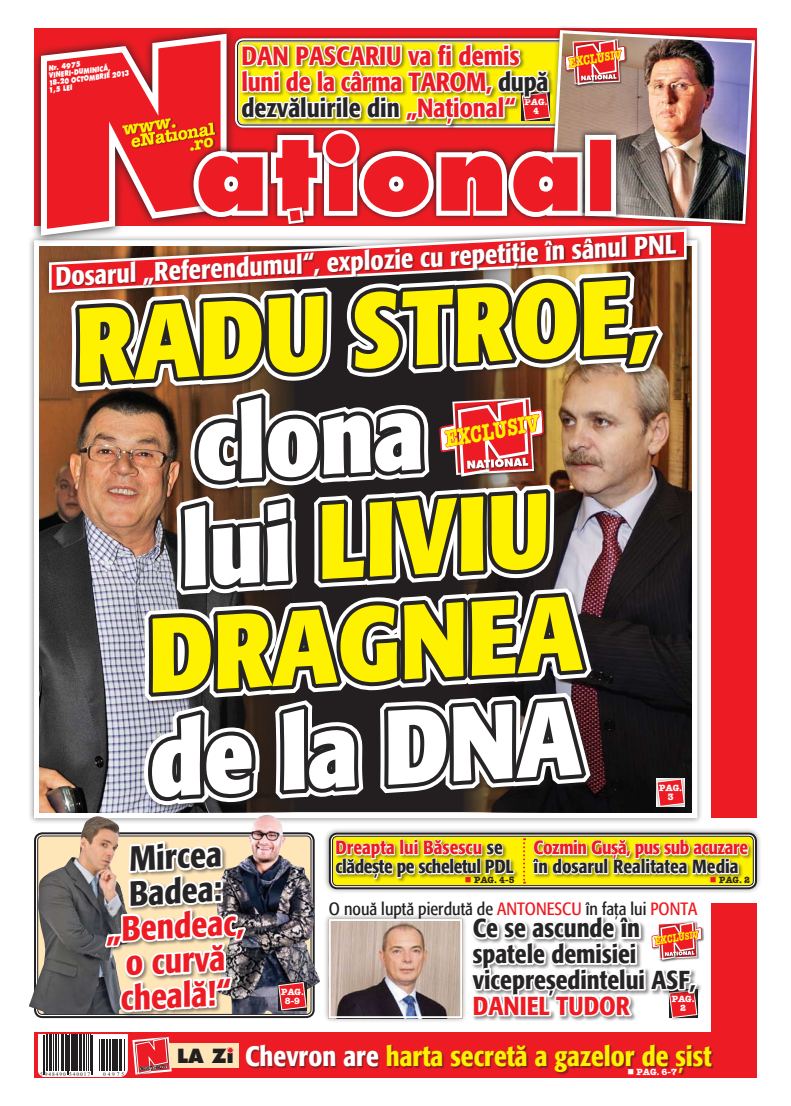
<style>
.page{position:relative;width:791px;height:1106px;background:#fff}
.page>*{position:absolute;margin:0;border:0;box-sizing:border-box;transform-origin:0 0}
.t1{font:700 condensed 104.4px "R Formata";color:#fff200}
.t2{font:700 condensed 104.4px "R Formata";color:#fff}
.t3{font:100.7px "Futura Extra Bold Rom";color:#ed1c24}
.t4{font:500 condensed 34.8px/34.7px "R Formata";color:#ed1c24}
.t5{font:500 condensed 34.8px/34.7px "R Formata";color:#272425}
.t6{font:500 condensed 27.9px "R Formata";color:#fff200}
.t7{font:500 condensed 26.7px "R Formata";color:#fff}
.t8{font:500 condensed 26.1px/26.1px "R Formata";color:#ed1c24}
.t9{font:500 condensed 25.8px/25.8px "R Formata";color:#272425}
.t10{font:500 condensed 25.8px "R Formata";color:#ed1c24}
.t11{font:23.3px "American Type Writer Bold Rom";color:#fff200;scale:.73 1}
.t12{font:500 condensed 19px/19px "R Formata";letter-spacing:-.02em;color:#272425}
.t13{font:500 condensed 19px "R Formata";letter-spacing:-.02em;color:#ed1c24}
.t14{font:500 condensed 19px "R Formata";color:#272425}
.t15{font:17.7px "R Formata Condensed";color:#231f20}
.t16{font:17.6px "American Type Writer Bold Rom";color:#fff200}
.t17{font:13.5px "American Type Writer Bold Rom";color:#fff200;scale:.73 1}
.t18{font:11.3px "American Type Writer Bold Rom";color:#fff200;scale:.73 1}
.t19{font:9px/9px "American Type Writer Bold Rom";color:#fff;text-align:center}
.t20{font:9px "American Type Writer Bold Rom";color:#272425}
.t21{font:7.3px/7.3px "Futura Extra Bold Rom";color:#fff;scale:.8 1}
.t22{font:5.5px "Times New Roman";letter-spacing:.18em;color:#231f20}
.s1{color:#272425}
.s2{font-size:12.3px}
.s3{font-size:70.7px}
.s4{color:#fff}
.s5{font-size:23.6px}
.s6{color:#ed1c24}
.s7{font-size:10.2px}
.s8{font-family:"Futura Extra Bold Rom";font-weight:400;font-stretch:normal;font-size:19.1px;color:#231f20}
</style>
<div class="page">
<div style="left:712px;top:903px;width:45px;height:174px;background:#ed1c24"></div>
<div style="left:70px;top:270px;width:721px;height:654px;background:#231f20;opacity:.5"></div>
<img style="left:29px;top:816px;width:9px;height:198px">
<div style="left:545px;top:25px;width:219px;height:208px;background:#231f20;opacity:.5"></div>
<svg style="left:31px;top:28px;width:7px;height:222px"></svg>
<svg style="left:750px;top:129px;width:41px;height:182px"></svg>
<img style="left:38px;top:25px;width:712px;height:1053px">
<p class="t21" style="left:45px;top:65px;width:104px;text-indent:3px;rotate:-7deg">Nr. 4975<br>VINERI-DUMINICă,<br>18-20 octombrie 2013<br>1,5 LEI</p>
<p class="t16" style="left:121px;top:119px;width:56px;rotate:-9deg">www.</p>
<p class="t8" style="left:242px;top:43px;width:308px;text-indent:138px">iu va fi demis luni de la cârma TAROM, <span class="s1">după dezvăluirile din</span> „Național“</p>
<p class="t8" style="left:242px;top:43px;width:83px">Dan Pascar</p>
<p class="t19" style="left:524px;top:97px;width:24px">PAG.<br>4</p>
<p class="t17" style="left:567px;top:55px;width:75px;rotate:-10deg">EXCLU<span class="s2">SIV</span></p>
<h2 class="t3" style="left:195px;top:111px;width:389px">at<span class="s3">I</span>ona</h2>
<p class="t7" style="left:54px;top:262px;width:623px;rotate:-3deg">Dosarul „Referendumul“, explozie cu repetiție în sânul PNL</p>
<h1 class="t1" style="left:71px;top:287px;width:582px;rotate:-3deg">Radu Stroe,</h1>
<h1 class="t2" style="left:191px;top:386px;width:245px;rotate:-3deg">clona</h1>
<h1 class="t1" style="left:176px;top:491px;width:371px;rotate:-3deg"><span class="s4">lui</span> Liviu</h1>
<h1 class="t1" style="left:144px;top:597px;width:436px;rotate:-3deg">Dr agnea</h1>
<h1 class="t2" style="left:145px;top:701px;width:304px;rotate:-3deg">de la DNA</h1>
<p class="t11" style="left:442px;top:425px;width:132px;rotate:-10deg">EXCLU<span class="s5">SIV</span></p>
<p class="t19" style="left:659px;top:783px;width:24px">PAG.<br>3</p>
<h3 class="t5" style="left:126px;top:842px;width:96px;rotate:-3deg">Mircea<br>Badea:</h3>
<h3 class="t4" style="left:105px;top:913px;width:139px;rotate:-3deg">„Bendeac, o curvă cheală!“</h3>
<p class="t19" style="left:281px;top:986px;width:24px">PAG.<br>8-9</p>
<p class="t12" style="left:335px;top:838px;width:180px"><span class="s6">Dreapta lui Băsescu</span> se clădește pe scheletul PDL</p>
<p class="t9" style="left:473px;top:916px;width:224px">Ce se ascunde în spatele demisiei vicepreședintelui ASF,</p>
<p class="t10" style="left:473px;top:991px;width:154px">Daniel Tudor</p>
<p class="t13" style="left:533px;top:837px;width:216px">Cozmin Gușă, pus sub acuzare</p>
<p class="t14" style="left:533px;top:856px;width:207px">în dosarul Realitatea Media</p>
<p class="t20" style="left:465px;top:873px;width:51px"><span class="s6">■</span> PAG. 4-5</p>
<p class="t20" style="left:710px;top:873px;width:42px"><span class="s6">■</span> PAG. 2</p>
<p class="t15" style="left:329px;top:899px;width:370px">O nouă luptă pierdută de <span class="s6">Antonescu</span> în fața lui <span class="s6">Ponta</span></p>
<p class="t18" style="left:653px;top:934px;width:63px;rotate:-10deg">EXCLU<span class="s7">SIV</span></p>
<p class="t19" style="left:672px;top:994px;width:24px">PAG.<br>2</p>
<p class="t6" style="left:177px;top:1040px;width:536px"><span class="s8">LA Zi</span> <span class="s4">Chevron are</span> harta secretă a gazelor de șist</p>
<p class="t22" style="left:40px;top:1070px;width:52px">5 948490 540017</p>
<p class="t22" style="left:103px;top:1070px;width:22px">04975</p>
<p class="t19" style="left:627px;top:1067px;width:51px">■ PAG. 6-7</p>
</div>
